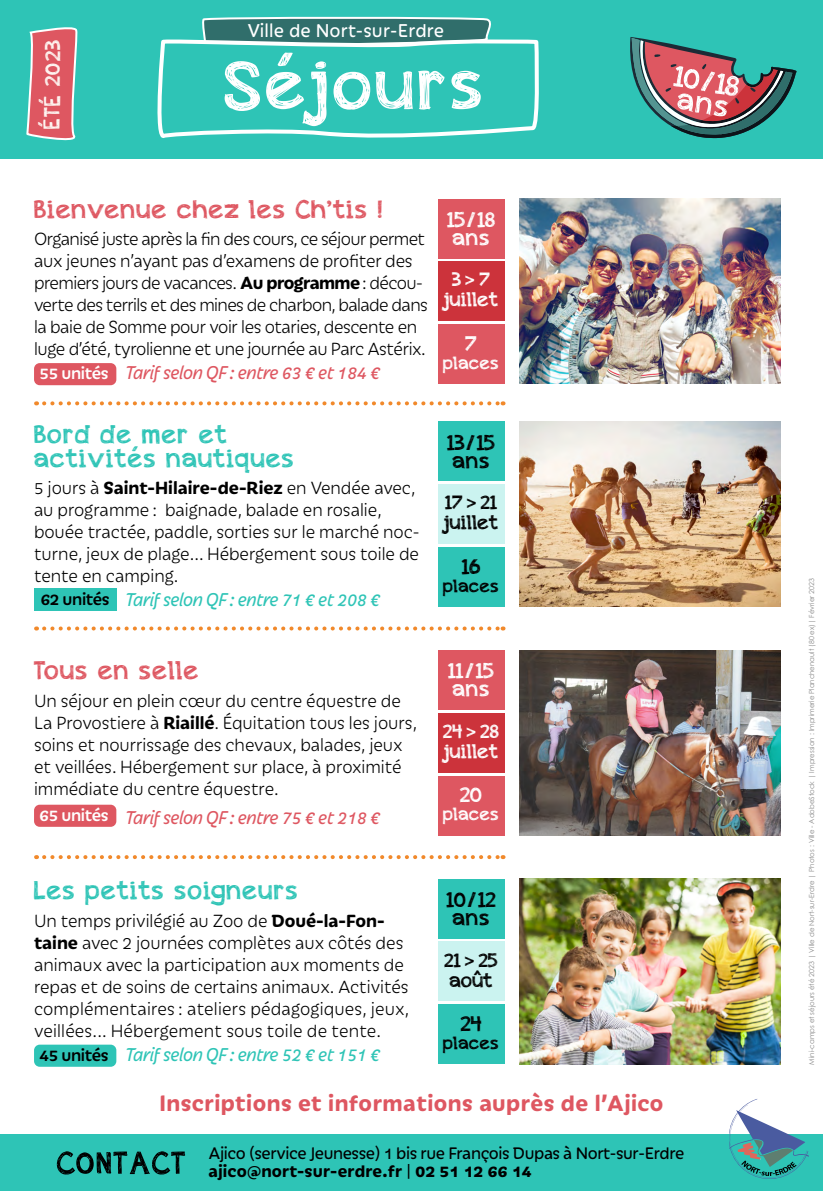
<style>
.page{position:relative;width:823px;height:1191px;background:#fff}
.page>*{position:absolute;margin:0;border:0;box-sizing:border-box;transform-origin:0 0}
.t1{font:26px/23.6px "appleberry";letter-spacing:.05em;color:#2ec4b6}
.t2{font:26px "appleberry";letter-spacing:.05em;color:#de5761}
.t3{font:700 24px "Iskra";letter-spacing:.02em;color:#de5761}
.t4{font:22px/18px "appleberry";color:#000}
.t5{font:22px/18px "appleberry";color:#fff}
.t6{font:22px "appleberry";color:#fef6f2}
.t7{font:italic 20px "Iskra";letter-spacing:-.02em;color:#de5761}
.t8{font:italic 20px "Iskra";letter-spacing:-.02em;color:#2ec4b6}
.t9{font:20px/20px "appleberry";letter-spacing:.02em;color:#fff;text-align:center}
.t10{font:20px "Iskra";letter-spacing:.01em;color:#fff}
.t11{font:20px/20px "appleberry";letter-spacing:.02em;color:#000}
.t12{font:300 19px/22px "Iskra";letter-spacing:-.005em;color:#000}
.t13{font:300 19px/22px "Iskra";letter-spacing:-.03em;color:#000}
.t14{font:18px/18px "Iskra";letter-spacing:-.02em;color:#000}
.t15{font:18px "appleberry";letter-spacing:.03em;color:#fff}
.t16{font:18px "appleberry";letter-spacing:.03em;color:#000}
.t17{font:7px "Century Gothic";color:#878787}
.s1{font-weight:700}
.s2{font-weight:500;font-style:normal;font-size:18px;color:#fff}
.s3{font-weight:500;font-style:normal;font-size:18px;color:#000}
</style>
<div class="page">
<svg style="left:44px;top:401px;width:459px;height:4px"></svg>
<svg style="left:44px;top:855px;width:459px;height:4px"></svg>
<svg style="left:44px;top:626px;width:459px;height:4px"></svg>
<div style="left:0;top:1134px;width:822px;height:57px;background:#2ec4b6"></div>
<div style="left:0;top:0;width:822px;height:159px;background:#2ec4b6"></div>
<svg style="left:26px;top:27px;width:52px;height:114px;background:#c6787d"></svg>
<svg style="left:202px;top:16px;width:289px;height:22px;background:#44817e"></svg>
<svg style="left:157px;top:38px;width:382px;height:100px"></svg>
<svg style="left:630px;top:37px;width:166px;height:102px"></svg>
<img style="left:519px;top:199px;width:261px;height:185px">
<div style="left:34px;top:363px;width:82px;height:22px;background:#de5761;border-radius:6px"></div>
<div style="left:437px;top:199px;width:67px;height:59px;background:#de5761"></div>
<div style="left:437px;top:261px;width:67px;height:60px;background:#cc333b"></div>
<div style="left:437px;top:324px;width:67px;height:60px;background:#de5761"></div>
<img style="left:519px;top:878px;width:261px;height:186px">
<div style="left:34px;top:1044px;width:82px;height:22px;background:#2ec4b6;border-radius:6px"></div>
<div style="left:437px;top:878px;width:67px;height:60px;background:#2ec4b6"></div>
<div style="left:437px;top:941px;width:67px;height:60px;background:#cbf3f0"></div>
<div style="left:437px;top:1004px;width:67px;height:60px;background:#2ec4b6"></div>
<img style="left:519px;top:421px;width:261px;height:186px">
<div style="left:34px;top:589px;width:82px;height:22px;background:#2ec4b6"></div>
<div style="left:437px;top:421px;width:67px;height:60px;background:#2ec4b6"></div>
<div style="left:437px;top:484px;width:67px;height:60px;background:#cbf3f0"></div>
<div style="left:437px;top:547px;width:67px;height:60px;background:#2ec4b6"></div>
<img style="left:519px;top:650px;width:261px;height:185px">
<div style="left:34px;top:804px;width:82px;height:23px;background:#de5761;border-radius:6px"></div>
<div style="left:437px;top:650px;width:67px;height:60px;background:#de5761"></div>
<div style="left:437px;top:713px;width:67px;height:59px;background:#cc333b"></div>
<div style="left:437px;top:775px;width:67px;height:60px;background:#de5761"></div>
<svg style="left:57px;top:1151px;width:128px;height:23px"></svg>
<svg style="left:729px;top:1099px;width:79px;height:79px"></svg>
<p class="t6" style="left:37px;top:128px;width:90px;rotate:-89deg">ÉTÉ 2023</p>
<p class="t10" style="left:247px;top:17px;width:198px">Ville de Nort-sur-Erdre</p>
<h1 class="t2" style="left:34px;top:191px;width:350px">Bienvenue chez les Ch’tis !</h1>
<p class="t13" style="left:34px;top:227px;width:395px">Organisé juste après la fin des cours, ce séjour permet aux jeunes n’ayant pas d’examens de profiter des premiers jours de vacances. <span class="s1">Au programme</span> : décou&shy;verte des terrils et des mines de charbon, balade dans la baie de Somme pour voir les otaries, descente en luge d’été, tyrolienne et une journée au Parc Astérix.</p>
<p class="t7" style="left:40px;top:359px;width:342px"><span class="s2">55 unités</span> Tarif selon QF : entre 63 € et 184 €</p>
<p class="t5" style="left:447px;top:210px;width:50px">15/18 ans</p>
<p class="t9" style="left:443px;top:269px;width:56px">3&gt;7 juillet</p>
<p class="t5" style="left:465px;top:334px;width:13px">7</p>
<p class="t15" style="left:443px;top:350px;width:57px">places</p>
<h1 class="t1" style="left:34px;top:422px;width:261px">Bord de mer et activités nautiques</h1>
<p class="t12" style="left:34px;top:476px;width:387px">5 jours à <span class="s1">Saint-Hilaire-de-Riez</span> en Vendée avec, au programme : baignade, balade en rosalie, bouée tractée, paddle, sorties sur le marché noc&shy;turne, jeux de plage... Hébergement sous toile de tente en camping.</p>
<p class="t8" style="left:41px;top:586px;width:341px"><span class="s3">62 unités</span> Tarif selon QF : entre 71 € et 208 €</p>
<p class="t4" style="left:447px;top:433px;width:49px">13/15 ans</p>
<p class="t11" style="left:443px;top:492px;width:56px">17&gt; 21 juillet</p>
<p class="t4" style="left:461px;top:557px;width:20px">16</p>
<p class="t16" style="left:443px;top:573px;width:57px">places</p>
<h1 class="t2" style="left:34px;top:652px;width:166px">Tous en selle</h1>
<p class="t12" style="left:34px;top:688px;width:384px">Un séjour en plein cœur du centre équestre de La Provostiere à <span class="s1">Riaillé</span>. Équitation tous les jours, soins et nourrissage des chevaux, balades, jeux et veillées. Hébergement sur place, à proximité immédiate du centre équestre.</p>
<p class="t7" style="left:40px;top:804px;width:342px"><sup>65</sup> <sup>unités</sup> Tarif selon QF : entre 75 € et 218 €</p>
<p class="t5" style="left:448px;top:661px;width:47px">11/15 ans</p>
<p class="t9" style="left:443px;top:721px;width:57px;text-align:left">24&gt; 28 juillet</p>
<p class="t5" style="left:460px;top:785px;width:23px">20</p>
<p class="t15" style="left:443px;top:802px;width:57px">places</p>
<h1 class="t1" style="left:34px;top:878px;width:265px">Les petits soigneurs</h1>
<p class="t12" style="left:34px;top:908px;width:377px">Un temps privilégié au Zoo de <span class="s1">Doué-la-Fon&shy;taine</span> avec 2 journées complètes aux côtés des animaux avec la participation aux moments de repas et de soins de certains animaux. Activités complémentaires : ateliers pédagogiques, jeux, veillées... Hébergement sous toile de tente.</p>
<p class="t8" style="left:40px;top:1040px;width:342px"><span class="s3">45 unités</span> Tarif selon QF : entre 52 € et 151 €</p>
<p class="t4" style="left:446px;top:890px;width:51px">10/12 ans</p>
<p class="t11" style="left:444px;top:949px;width:55px">21&gt; 25 août</p>
<p class="t4" style="left:460px;top:1014px;width:22px">24</p>
<p class="t16" style="left:443px;top:1030px;width:57px">places</p>
<p class="t3" style="left:159px;top:1085px;width:505px">Inscriptions et informations auprès de l’Ajico</p>
<p class="t14" style="left:208px;top:1143px;width:477px">Ajico (service Jeunesse) 1 bis rue François Dupas à Nort-sur-Erdre <span class="s1">ajico@nort-sur-erdre.fr</span> | <span class="s1">02 51 12 66 14</span></p>
<p class="t17" style="left:806px;top:1064px;width:488px;rotate:-90deg">Mini-camps et séjours été 2023 | Ville de Nort-sur-Erdre | Photos : Ville - AdobeStock | Impression : Imprimerie Planchenault (80 ex)| Février 2023</p>
</div>
